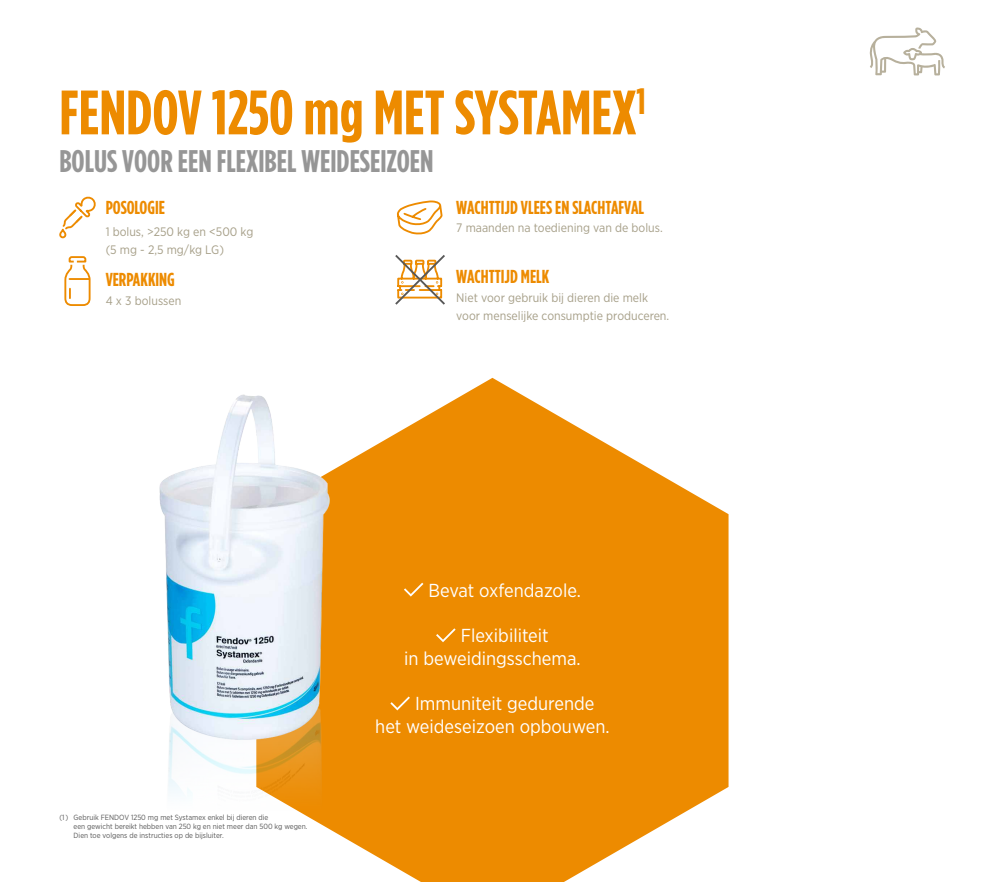
<style>
.page{position:relative;width:988px;height:882px;background:#fff}
.page>*{position:absolute;margin:0;border:0;box-sizing:border-box;transform-origin:0 0}
.t1{font:700 62.5px "Gotham Condensed";color:#ed8b00}
.t2{font:700 31.25px "Gotham Condensed";color:#969696}
.t3{font:18.75px/22.5px "Gotham Narrow";color:#fff}
.t4{font:700 18.75px "Gotham Condensed";color:#ed8b00}
.t5{font:12.25px/18.8px "Gotham Narrow";color:#a69f88}
.t6{font:7.5px/9px "Gotham Narrow";color:#585858}
</style>
<div class="page">
<svg style="left:312px;top:377px;width:416px;height:504px;fill:#ed8b00"></svg>
<svg style="left:404px;top:582px;width:19px;height:14px"></svg>
<svg style="left:436px;top:628px;width:19px;height:14px"></svg>
<svg style="left:390px;top:696px;width:20px;height:14px"></svg>
<img style="left:159px;top:378px;width:210px;height:441px">
<svg style="left:59px;top:196px;width:37px;height:43px"></svg>
<svg style="left:397px;top:200px;width:46px;height:35px"></svg>
<svg style="left:64px;top:256px;width:27px;height:50px"></svg>
<hr style="left:69px;top:278px;width:20px;height:2px;background:#ed8b00">
<svg style="left:395px;top:255px;width:50px;height:50px"></svg>
<svg style="left:869px;top:27px;width:76px;height:48px"></svg>
<h1 class="t1" style="left:59px;top:76px;width:588px">FENDOV 1250 mg MET SYSTAMEX<sup>1</sup></h1>
<h2 class="t2" style="left:59px;top:142px;width:375px">BOLUS VOOR EEN FLEXIBEL WEIDESEIZOEN</h2>
<h3 class="t4" style="left:456px;top:196px;width:189px">WACHTTIJD VLEES EN SLACHTAFVAL</h3>
<h3 class="t5" style="left:456px;top:218px;width:208px">7 maanden na toediening van de bolus.</h3>
<h3 class="t4" style="left:456px;top:265px;width:95px">WACHTTIJD MELK</h3>
<h3 class="t5" style="left:456px;top:287px;width:214px">Niet voor gebruik bij dieren die melk voor menselijke consumptie produceren.</h3>
<h3 class="t4" style="left:106px;top:196px;width:61px">POSOLOGIE</h3>
<h3 class="t5" style="left:106px;top:221px;width:149px">1 bolus, &gt;250 kg en &lt;500 kg (5 mg - 2,5 mg/kg LG)</h3>
<h3 class="t4" style="left:106px;top:268px;width:71px">VERPAKKING</h3>
<h3 class="t5" style="left:106px;top:291px;width:77px">4 x 3 bolussen</h3>
<p class="t6" style="left:74px;top:812px;width:235px;text-indent:-14px">(1 ) Gebruik FENDOV 1250 mg met Systamex enkel bij dieren die<br>een gewicht bereikt hebben van 250 kg en niet meer dan 500 kg wegen.<br>Dien toe volgens de instructies op de bijsluiter.</p>
<h3 class="t3" style="left:428px;top:578px;width:154px">Bevat oxfendazole.</h3>
<h3 class="t3" style="left:404px;top:623px;width:178px;text-indent:57px">Flexibiliteit<br>in beweidingsschema.</h3>
<h3 class="t3" style="left:375px;top:692px;width:236px;text-indent:40px">Immuniteit gedurende het weideseizoen opbouwen.</h3>
</div>
